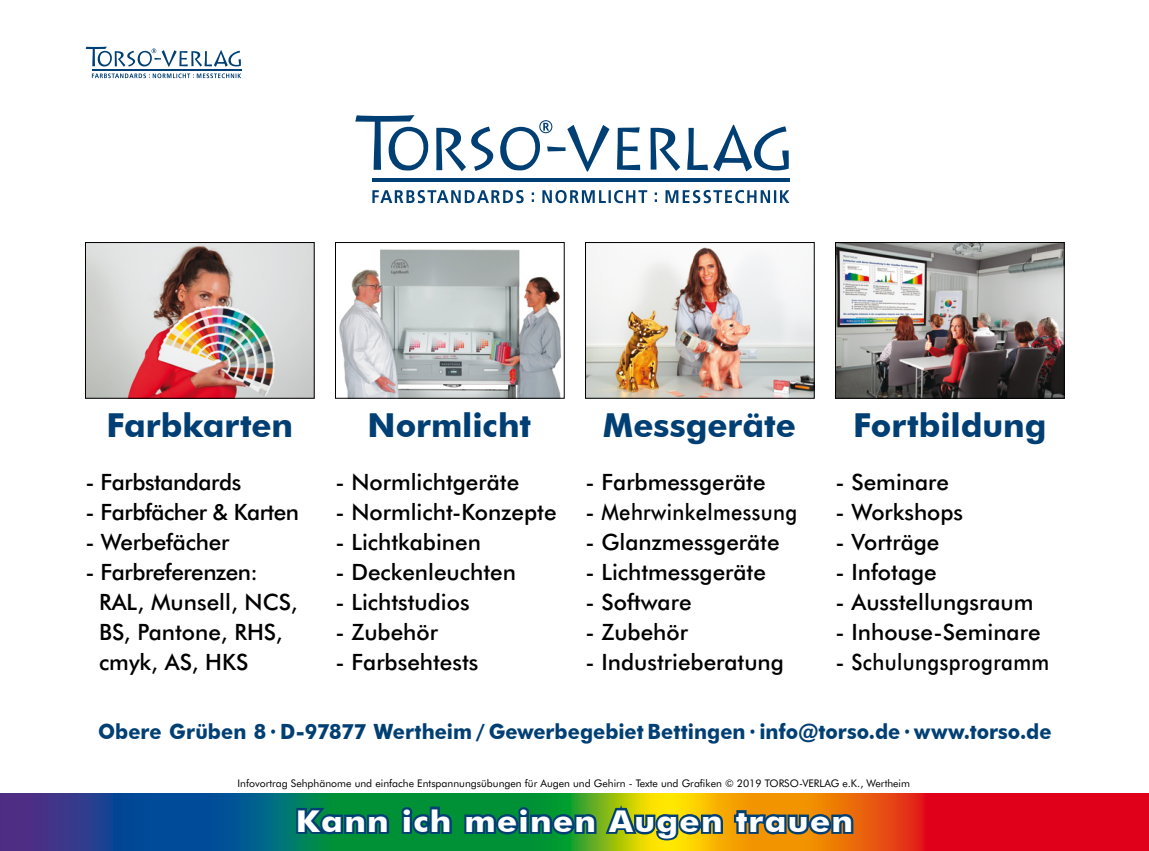
<style>
.page{position:relative;width:1149px;height:851px;background:#fff}
.page>*{position:absolute;margin:0;border:0;box-sizing:border-box;transform-origin:0 0}
.t1{font:700 33px "Futura BT";color:#003f74}
.t2{font:700 30px "Futura BT";letter-spacing:.04em;color:#fff;scale:1.1 1}
.t3{font:500 22.5px/30px "Futura BT";color:#000}
.t4{font:500 22.5px "Futura BT";letter-spacing:.02em;color:#000}
.t5{font:500 22.5px "Futura BT";letter-spacing:-.02em;color:#000}
.t6{font:700 21px "Futura BT";color:#003f74;scale:.95 1}
.t7{font:10.5px "Futura BT";color:#000}
</style>
<div class="page">
<img style="left:0;top:793px;width:1148px;height:57px">
<svg style="left:294px;top:805px;width:97px;height:32px;background:#00635b"></svg>
<svg style="left:397px;top:803px;width:57px;height:34px;background:#006755"></svg>
<svg style="left:462px;top:796px;width:263px;height:47px;background:#49893a"></svg>
<svg style="left:731px;top:807px;width:124px;height:34px;background:#7f6836"></svg>
<svg style="left:92px;top:73px;width:149px;height:5px"></svg>
<hr style="left:92px;top:69px;width:149px;height:1px;background:#003f74">
<svg style="left:86px;top:47px;width:155px;height:20px"></svg>
<svg style="left:372px;top:190px;width:417px;height:13px"></svg>
<hr style="left:372px;top:178px;width:417px;height:3px;background:#003f74">
<svg style="left:687px;top:128px;width:20px;height:42px"></svg>
<svg style="left:650px;top:128px;width:30px;height:43px"></svg>
<svg style="left:617px;top:127px;width:23px;height:43px"></svg>
<svg style="left:713px;top:125px;width:75px;height:46px"></svg>
<svg style="left:355px;top:115px;width:74px;height:55px"></svg>
<svg style="left:436px;top:120px;width:173px;height:51px"></svg>
<img style="left:836px;top:244px;width:226px;height:152px">
<div style="left:834px;top:242px;width:230px;height:156px;border:1px solid #000"></div>
<img style="left:87px;top:244px;width:225px;height:152px">
<div style="left:85px;top:242px;width:229px;height:156px;border:1px solid #000"></div>
<img style="left:339px;top:249px;width:222px;height:147px">
<div style="left:335px;top:242px;width:229px;height:156px;border:1px solid #000"></div>
<img style="left:587px;top:244px;width:225px;height:152px">
<div style="left:585px;top:242px;width:229px;height:156px;border:1px solid #000"></div>
<h1 class="t1" style="left:106px;top:405px;width:188px">Farbkarten</h1>
<h1 class="t1" style="left:367px;top:405px;width:165px">Normlicht</h1>
<h1 class="t1" style="left:602px;top:405px;width:195px">Messgeräte</h1>
<h1 class="t1" style="left:852px;top:405px;width:195px">Fortbildung</h1>
<p class="t5" style="left:85px;top:467px;width:157px">- Farbstandards</p>
<p class="t5" style="left:85px;top:497px;width:215px">- Farbfächer &amp; Karten</p>
<p class="t3" style="left:85px;top:526px;width:145px">- Werbefächer</p>
<p class="t3" style="left:99px;top:556px;width:200px;text-indent:-14px">- Farbreferenzen:<br>RAL, Munsell, NCS,<br>BS, Pantone, RHS, cmyk, AS, HKS</p>
<p class="t3" style="left:335px;top:466px;width:185px">- Normlichtgeräte</p>
<p class="t3" style="left:335px;top:496px;width:222px">- Normlicht-Konzepte</p>
<p class="t3" style="left:335px;top:526px;width:147px">- Lichtkabinen</p>
<p class="t3" style="left:335px;top:556px;width:182px">- Deckenleuchten</p>
<p class="t3" style="left:335px;top:586px;width:136px">- Lichtstudios</p>
<p class="t3" style="left:335px;top:616px;width:104px">- Zubehör</p>
<p class="t3" style="left:335px;top:646px;width:144px">- Farbsehtests</p>
<p class="t3" style="left:585px;top:466px;width:181px">- Farbmessgeräte</p>
<p class="t4" style="left:585px;top:497px;width:213px">- Mehrwinkelmessung</p>
<p class="t3" style="left:585px;top:526px;width:195px">- Glanzmessgeräte</p>
<p class="t3" style="left:585px;top:556px;width:182px">- Lichtmessgeräte</p>
<p class="t3" style="left:585px;top:586px;width:107px">- Software</p>
<p class="t3" style="left:585px;top:616px;width:104px">- Zubehör</p>
<p class="t3" style="left:585px;top:646px;width:200px">- Industrieberatung</p>
<p class="t3" style="left:835px;top:466px;width:115px">- Seminare</p>
<p class="t3" style="left:835px;top:496px;width:129px">- Workshops</p>
<p class="t3" style="left:835px;top:526px;width:105px">- Vorträge</p>
<p class="t3" style="left:835px;top:556px;width:103px">- Infotage</p>
<p class="t3" style="left:835px;top:586px;width:199px">- Ausstellungsraum</p>
<p class="t3" style="left:835px;top:616px;width:206px">- Inhouse-Seminare</p>
<p class="t4" style="left:835px;top:647px;width:215px">- Schulungsprogramm</p>
<p class="t6" style="left:98px;top:719px;width:1005px">Obere Grüben 8 · D-97877 Wertheim / Gewerbegebiet Bettingen · info@torso.de · www.torso.de</p>
<p class="t7" style="left:237px;top:776px;width:674px">Infovortrag Sehphänome und einfache Entspannungsübungen für Augen und Gehirn - Texte und Grafiken © 2019 TORSO-VERLAG e.K., Wertheim</p>
<h2 class="t2" style="left:296px;top:802px;width:508px">Kann ich meinen Augen trauen</h2>
</div>
